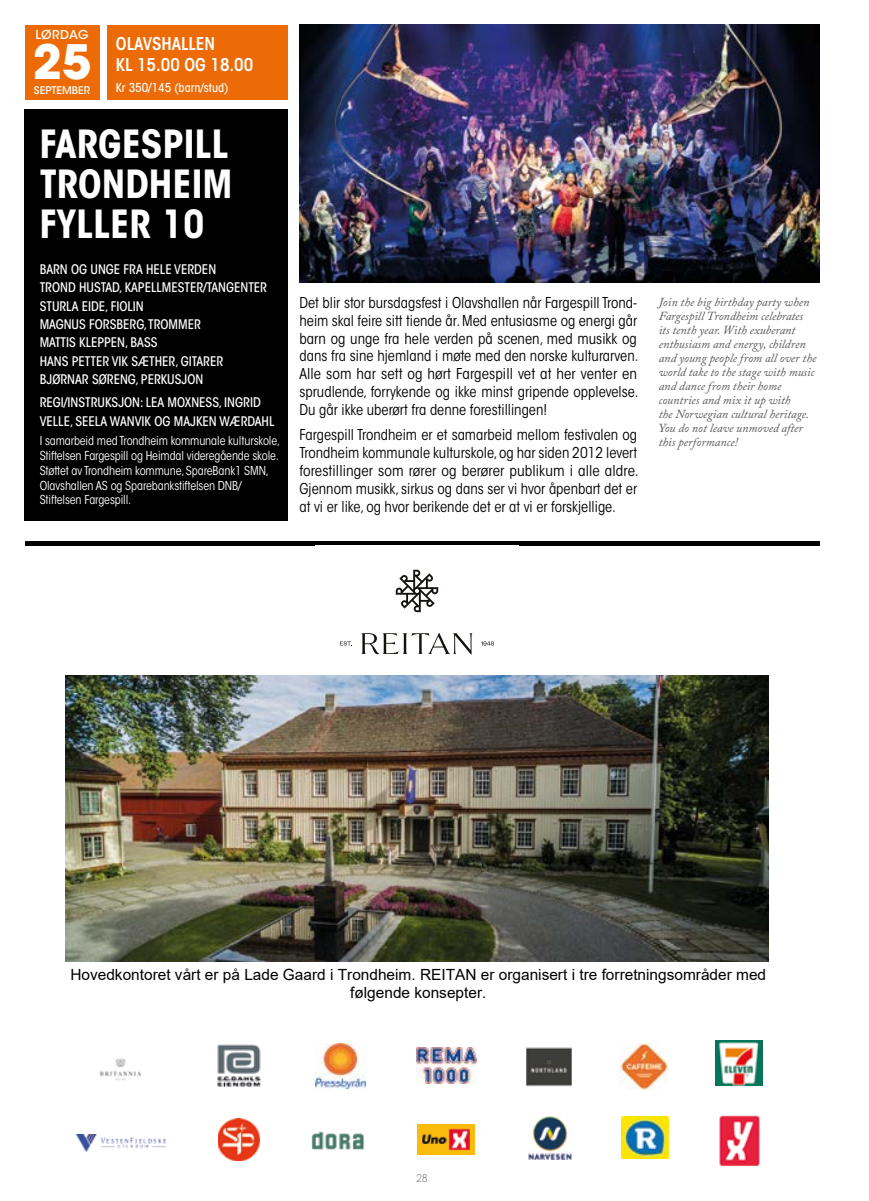
<style>
.page{position:relative;width:869px;height:1201px;background:#fff}
.page>*{position:absolute;margin:0;border:0;box-sizing:border-box;transform-origin:0 0}
.t1{font:700 47.07px "ITC Avant Garde Std";color:#fff}
.t2{font:700 condensed 38.5px/40.2px "ITC Avant Garde Std";color:#fff;text-align:justify}
.t3{font:600 condensed 17.5px "ITC Avant Garde Std";color:#fff}
.t4{font:15.4px/18.6px "Arial";color:#000;text-align:center}
.t5{font:condensed 14.88px/17.8px "ITC Avant Garde Std";color:#000;text-align:justify}
.t6{font:500 condensed 13.12px/18.4px "ITC Avant Garde Std";color:#fff}
.t7{font:italic 12.25px/14px "Adobe Caslon Pro";color:#575756}
.t8{font:condensed 12.25px/14.7px "ITC Avant Garde Std";letter-spacing:-.01em;color:#fff}
.t9{font:500 condensed 12.25px "ITC Avant Garde Std";color:#fff}
.t10{font:500 12.25px "ITC Avant Garde Std";letter-spacing:.005em;color:#fff}
.t11{font:500 10.5px "ITC Avant Garde Std";color:#fff}
.t12{font:200 condensed 10.5px "ITC Avant Garde Std";color:#000}
</style>
<div class="page">
<div style="left:107px;top:25px;width:181px;height:74px;background:#ed6b06"></div>
<div style="left:25px;top:25px;width:74px;height:74px;background:#ed6b06"></div>
<div style="left:25px;top:109px;width:263px;height:412px;background:#000"></div>
<img style="left:299px;top:25px;width:520px;height:258px">
<div style="left:25px;top:541px;width:794px;height:5px;background:#000"></div>
<img style="left:65px;top:675px;width:703px;height:287px">
<img style="left:99px;top:1058px;width:42px;height:22px">
<img style="left:218px;top:1118px;width:42px;height:42px">
<img style="left:621px;top:1116px;width:47px;height:42px">
<img style="left:315px;top:1043px;width:50px;height:45px">
<img style="left:528px;top:1116px;width:44px;height:43px">
<img style="left:526px;top:1047px;width:45px;height:40px">
<img style="left:619px;top:1043px;width:48px;height:46px">
<img style="left:715px;top:1040px;width:47px;height:45px">
<img style="left:77px;top:1134px;width:88px;height:17px">
<img style="left:217px;top:1044px;width:44px;height:43px">
<img style="left:311px;top:1131px;width:54px;height:19px">
<img style="left:416px;top:1047px;width:60px;height:36px">
<img style="left:417px;top:1124px;width:57px;height:30px">
<img style="left:719px;top:1115px;width:39px;height:50px">
<svg style="left:361px;top:633px;width:111px;height:21px"></svg>
<svg style="left:395px;top:569px;width:43px;height:43px"></svg>
<svg style="left:481px;top:641px;width:12px;height:4px"></svg>
<svg style="left:340px;top:641px;width:12px;height:5px"></svg>
<p class="t10" style="left:35px;top:27px;width:55px">LØRDAG</p>
<h1 class="t1" style="left:33px;top:32px;width:60px">25</h1>
<p class="t11" style="left:34px;top:84px;width:58px">SEPTEMBER</p>
<p class="t3" style="left:116px;top:33px;width:101px">OLAVSHALLEN</p>
<p class="t3" style="left:116px;top:54px;width:139px">KL 15.00 OG 18.00</p>
<p class="t9" style="left:116px;top:80px;width:114px">Kr 350/145 (barn/stud)</p>
<h2 class="t2" style="left:40px;top:123px;width:194px">FARGESPILL TRONDHEIM FYLLER 10</h2>
<p class="t6" style="left:40px;top:260px;width:229px">BARN OG UNGE FRA HELE VERDEN<br>TROND HUSTAD, KAPELLMESTER/TANGENTER<br>STURLA EIDE, FIOLIN<br>MAGNUS FORSBERG,TROMMER<br>MATTIS KLEPPEN, BASS<br>HANS PETTER VIK SÆTHER, GITARER<br>BJØRNAR SØRENG, PERKUSJON</p>
<p class="t6" style="left:40px;top:393px;width:236px">REGI/INSTRUKSJON: LEA MOXNESS, INGRID<br>VELLE, SEELA WANVIK OG MAJKEN WÆRDAHL</p>
<p class="t8" style="left:40px;top:433px;width:242px">I samarbeid med Trondheim kommunale kulturskole, Stiftelsen Fargespill og Heimdal videregående skole.<br>Støttet av Trondheim kommune, SpareBank1 SMN, Olavshallen AS og Sparebankstiftelsen DNB/ Stiftelsen Fargespill.</p>
<p class="t5" style="left:299px;top:293px;width:340px">Det blir stor bursdagsfest i Olavshallen når Fargespill Trond&shy;heim skal feire sitt tiende år. Med entusiasme og energi går barn og unge fra hele verden på scenen, med musikk og dans fra sine hjemland i møte med den norske kulturarven.<br>Alle som har sett og hørt Fargespill vet at her venter en sprudlende, forrykende og ikke minst gripende opplevelse.<br>Du går ikke uberørt fra denne forestillingen!</p>
<p class="t5" style="left:299px;top:426px;width:340px">Fargespill Trondheim er et samarbeid mellom festivalen og Trondheim kommunale kulturskole, og har siden 2012 levert forestillinger som rører og berører publikum i alle aldre.<br>Gjennom musikk, sirkus og dans ser vi hvor åpenbart det er at vi er like, og hvor berikende det er at vi er forskjellige.</p>
<p class="t7" style="left:658px;top:294px;width:159px">Join the big birthday party when<br>Fargespill Trondheim celebrates its tenth year. With exuberant enthusiasm and energy, children and young people from all over the world take to the stage with music and dance from their home countries and mix it up with<br>the Norwegian cultural heritage.<br>You do not leave unmoved after this performance!</p>
<p class="t4" style="left:70px;top:965px;width:697px">Hovedkontoret vårt er på Lade Gaard i Trondheim. REITAN er organisert i tre forretningsområder med følgende konsepter.</p>
<p class="t12" style="left:416px;top:1171px;width:12px">28</p>
</div>
